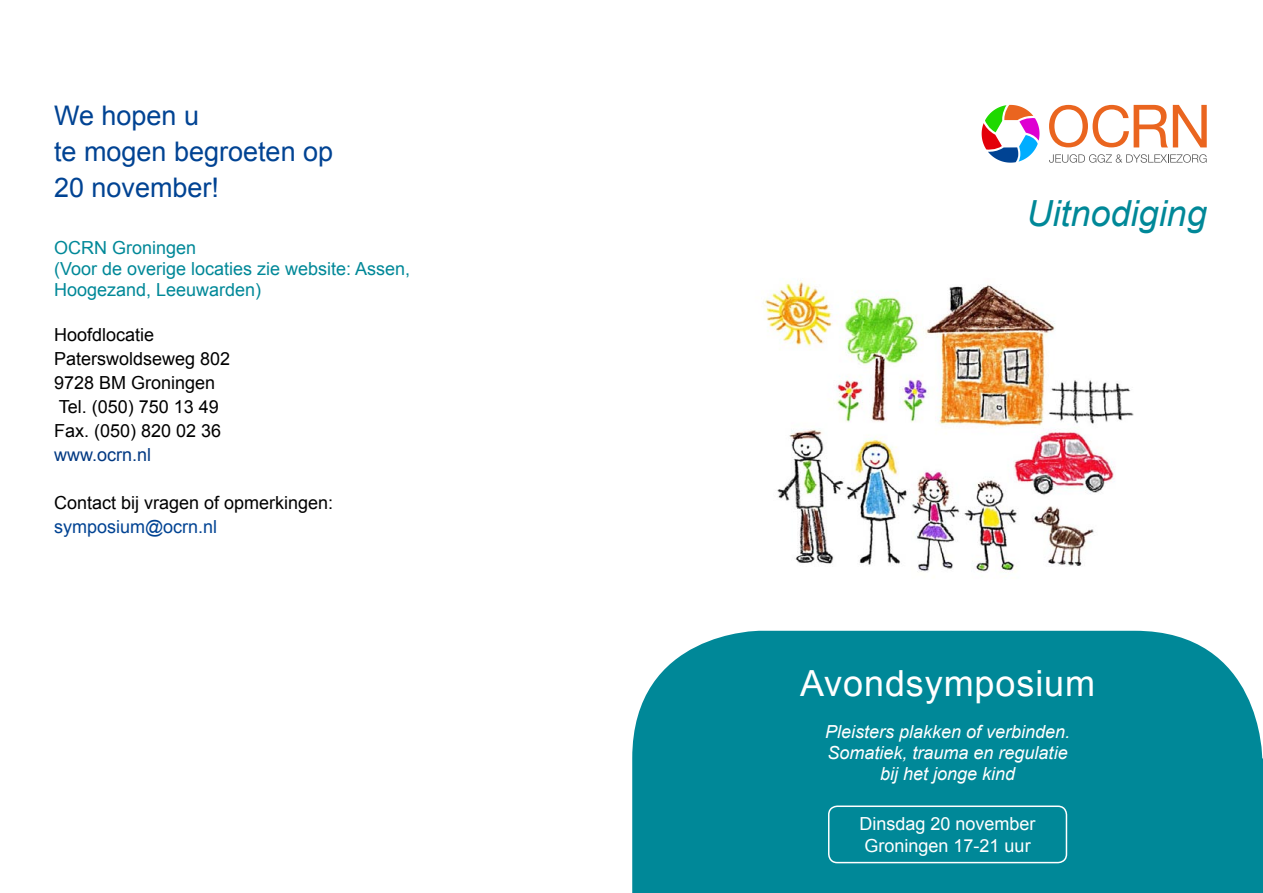
<style>
.page{position:relative;width:1263px;height:893px;background:#fff}
.page>*{position:absolute;margin:0;border:0;box-sizing:border-box;transform-origin:0 0}
.t1{font:36px "Arial";letter-spacing:.025em;color:#fff}
.t2{font:italic 36px "Arial";color:#008898}
.t3{font:27px/36px "Arial";color:#004393}
.t4{font:18px/24px "Arial";color:#000}
.t5{font:18px/21px "Arial";color:#008898}
.t6{font:italic 18px/21px "Arial";color:#fff;text-align:center}
.t7{font:18px/21.6px "Arial";color:#fff}
.t8{font:18px "Arial";color:#004393}
.t9{font:18px "Arial";color:#003882}
</style>
<div class="page">
<div style="left:632px;top:631px;width:631px;height:262px;background:#008898"></div>
<img style="left:764px;top:281px;width:370px;height:291px">
<svg style="left:982px;top:105px;width:57px;height:58px"></svg>
<svg style="left:1049px;top:154px;width:158px;height:9px"></svg>
<svg style="left:1049px;top:105px;width:158px;height:42px"></svg>
<div style="left:828px;top:805px;width:239px;height:58px;border:2px solid #fff;border-radius:9px"></div>
<h2 class="t3" style="left:54px;top:97px;width:281px">We hopen u<br>te mogen begroeten op<br>20 november!</h2>
<p class="t5" style="left:54px;top:237px;width:358px">OCRN Groningen<br>(Voor de overige locaties zie website: Assen,<br>Hoogezand, Leeuwarden)</p>
<p class="t4" style="left:54px;top:322px;width:178px">Hoofdlocatie<br>Paterswoldseweg 802<br>9728 BM Groningen<br>Tel. (050) 750 13 49<br>Fax. (050) 820 02 36</p>
<p class="t9" style="left:54px;top:442px;width:99px">www.ocrn.nl</p>
<p class="t4" style="left:54px;top:490px;width:281px">Contact bij vragen of opmerkingen:</p>
<p class="t8" style="left:54px;top:514px;width:165px">symposium@ocrn.nl</p>
<h1 class="t2" style="left:1026px;top:190px;width:182px">Uitnodiging</h1>
<h1 class="t1" style="left:800px;top:660px;width:297px">Avondsymposium</h1>
<p class="t6" style="left:825px;top:721px;width:247px">Pleisters plakken of verbinden.<br>Somatiek, trauma en regulatie bij het jonge kind</p>
<p class="t7" style="left:859px;top:813px;width:178px">Dinsdag 20 november<br>Groningen 17-21 uur</p>
</div>
